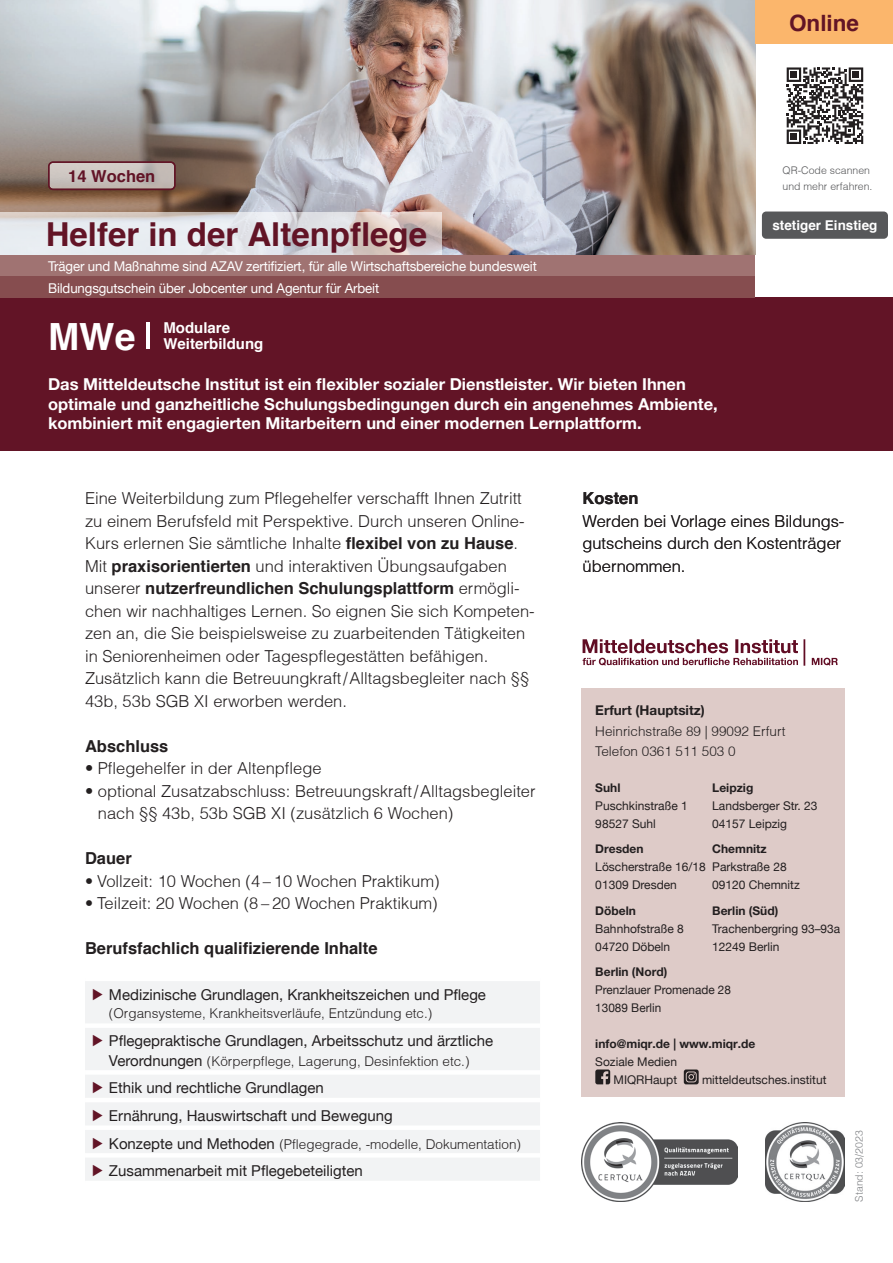
<style>
.page{position:relative;width:893px;height:1263px;background:#fff}
.page>*{position:absolute;margin:0;border:0;box-sizing:border-box;transform-origin:0 0}
.t1{font:700 37.5px "Helvetica";color:#fff}
.t2{font:700 33px "Helvetica";color:#621426}
.t3{font:700 24px "Helvetica";color:#621426}
.t4{font:700 22.5px "Helvetica";color:#621426}
.t5{font:300 16.5px/22.5px "Helvetica";color:#231f20}
.t6{font:700 16.5px/19.8px "Helvetica Neue";color:#fff}
.t7{font:700 16.5px "Helvetica";color:#231f20}
.t8{font:700 16.5px "Helvetica";color:#621426}
.t9{font:15px/27.6px "Helvetica Neue";color:#231f20}
.t10{font:700 15px/15.8px "Helvetica";color:#fff}
.t11{font:300 13.5px/20.2px "Helvetica";color:#231f20}
.t12{font:13.5px "Helvetica Neue";letter-spacing:-.01em;color:#fff}
.t13{font:700 13.5px "Helvetica Neue";color:#231f20}
.t14{font:700 13.5px "Helvetica";color:#fff}
.t15{font:12px/18px "Helvetica Neue";color:#231f20}
.t16{font:700 12px "Helvetica Neue";color:#231f20}
.t17{font:300 10.5px/15.8px "Helvetica";color:#57585a}
.t18{font:300 10.5px "Helvetica";color:#808285}
.s1{font-weight:700}
.s2{font-size:16.2px}
.s3{font-family:"Arial";font-weight:700;font-size:16.2px;color:#621426}
.s4{font-family:"Helvetica Neue";font-weight:400;font-size:15px}
</style>
<div class="page">
<div style="left:0;top:297px;width:893px;height:154px;background:#621426"></div>
<div style="left:0;top:255px;width:755px;height:21px;background:#a07372"></div>
<div style="left:0;top:276px;width:755px;height:21px;background:#864d4f"></div>
<img style="left:581px;top:1122px;width:157px;height:80px">
<img style="left:765px;top:1122px;width:80px;height:80px">
<hr style="left:147px;top:322px;width:3px;height:27px;background:#fff">
<div style="left:762px;top:212px;width:126px;height:27px;background:#57585a;border-radius:4px"></div>
<svg style="left:787px;top:67px;width:76px;height:77px"></svg>
<img style="left:0;top:0;width:755px;height:255px">
<svg style="left:0;top:212px;width:442px;height:43px;background:#dfdee0"></svg>
<div style="left:85px;top:981px;width:455px;height:199px;background:#f2f3f4"></div>
<div style="left:85px;top:1023px;width:455px;height:5px;background:#fff"></div>
<div style="left:85px;top:1070px;width:455px;height:5px;background:#fff"></div>
<hr style="left:85px;top:1098px;width:455px;height:4px;background:#fff">
<div style="left:85px;top:1125px;width:455px;height:5px;background:#fff"></div>
<hr style="left:85px;top:1153px;width:455px;height:4px;background:#fff">
<div style="left:755px;top:0;width:138px;height:44px;background:#fbb66c"></div>
<svg style="left:49px;top:162px;width:126px;height:27px;background:#c7bfbb"></svg>
<div style="left:48px;top:161px;width:128px;height:29px;border:2px solid #621426;border-radius:4px"></div>
<div style="left:581px;top:688px;width:264px;height:409px;background:#decbc8"></div>
<svg style="left:595px;top:1069px;width:15px;height:15px"></svg>
<svg style="left:684px;top:1069px;width:15px;height:15px"></svg>
<svg style="left:583px;top:639px;width:255px;height:27px"></svg>
<hr style="left:803px;top:639px;width:2px;height:27px;background:#610d24">
<p class="t8" style="left:68px;top:165px;width:89px">14 Wochen</p>
<h2 class="t2" style="left:46px;top:214px;width:383px">Helfer in der Altenpflege</h2>
<p class="t12" style="left:48px;top:258px;width:490px">Träger und Maßnahme sind AZAV zertifiziert, für alle Wirtschaftsbereiche bundesweit</p>
<p class="t12" style="left:48px;top:280px;width:333px">Bildungsgutschein über Jobcenter und Agentur für Arbeit</p>
<h1 class="t1" style="left:48px;top:313px;width:89px">MWe</h1>
<p class="t10" style="left:163px;top:320px;width:102px">Modulare<br>Weiterbildung</p>
<p class="t6" style="left:48px;top:374px;width:671px">Das Mitteldeutsche Institut ist ein flexibler sozialer Dienstleister. Wir bieten Ihnen optimale und ganzheitliche Schulungsbedingungen durch ein angenehmes Ambiente, kombiniert mit engagierten Mitarbeitern und einer modernen Lernplattform.</p>
<h3 class="t3" style="left:787px;top:8px;width:76px">Online</h3>
<h3 class="t4" style="left:789px;top:8px;width:72px">Online</h3>
<p class="t17" style="left:782px;top:162px;width:91px">QR-Code scannen und mehr erfahren.</p>
<p class="t14" style="left:772px;top:217px;width:107px">stetiger Einstieg</p>
<p class="t5" style="left:85px;top:487px;width:451px">Eine Weiterbildung zum Pflegehelfer verschafft Ihnen Zutritt zu einem Berufsfeld mit Perspektive. Durch unseren Online-Kurs erlernen Sie sämtliche Inhalte <span class="s1">flexibel von zu Hause</span>.<br>Mit <span class="s1">praxisorientierten</span> und interaktiven Übungsaufgaben unserer <span class="s1">nutzerfreundlichen Schulungsplattform</span> ermögli&shy;chen wir nachhaltiges Lernen. So eignen Sie sich Kompeten&shy;zen an, die Sie beispielsweise zu zuarbeitenden Tätigkeiten in Seniorenheimen oder Tagespflegestätten befähigen.<br>Zusätzlich kann die Betreuungkraft/Alltagsbegleiter nach §§ 43b, 53b SGB XI erworben werden.</p>
<p class="t7" style="left:85px;top:735px;width:85px">Abschluss</p>
<p class="t5" style="left:85px;top:757px;width:238px">• Pflegehelfer in der Altenpflege</p>
<p class="t5" style="left:98px;top:779px;width:439px;text-indent:-13px">• optional Zusatzabschluss: Betreuungskraft/Alltagsbegleiter nach §§ 43b, 53b SGB XI (zusätzlich 6 Wochen)</p>
<p class="t7" style="left:85px;top:848px;width:48px">Dauer</p>
<p class="t5" style="left:85px;top:869px;width:356px"><span class="s2">•</span> Vollzeit: 10 Wochen (4 – 10 Wochen Praktikum)</p>
<p class="t5" style="left:85px;top:892px;width:354px"><span class="s2">•</span> Teilzeit: 20 Wochen (8 – 20 Wochen Praktikum)</p>
<p class="t7" style="left:85px;top:938px;width:294px">Berufsfachlich qualifizierende Inhalte</p>
<p class="t9" style="left:91px;top:981px;width:396px"><span class="s3">►</span> Medizinische Grundlagen, Krankheitszeichen und Pflege</p>
<p class="t11" style="left:109px;top:1003px;width:325px">(Organsysteme, Krankheitsverläufe, Entzündung etc.)</p>
<p class="t9" style="left:91px;top:1027px;width:404px"><span class="s3">►</span> Pflegepraktische Grundlagen, Arbeitsschutz und ärztliche</p>
<p class="t11" style="left:109px;top:1051px;width:362px"><span class="s4">Verordnungen</span> (Körperpflege, Lagerung, Desinfektion etc.)</p>
<p class="t9" style="left:91px;top:1074px;width:303px"><span class="s3">►</span> Ethik und rechtliche Grundlagen<br><span class="s3">►</span> Ernährung, Hauswirtschaft und Bewegung</p>
<p class="t11" style="left:91px;top:1133px;width:431px"><span class="s3">►</span> <span class="s4">Konzepte und Methoden</span> (Pflegegrade, -modelle, Dokumentation)</p>
<p class="t9" style="left:91px;top:1157px;width:273px"><span class="s3">►</span> Zusammenarbeit mit Pflegebeteiligten</p>
<p class="t7" style="left:583px;top:488px;width:57px">Kosten</p>
<p class="t5" style="left:583px;top:509px;width:263px">Werden bei Vorlage eines Bildungs&shy;gutscheins durch den Kostenträger übernommen.</p>
<p class="t13" style="left:595px;top:702px;width:111px">Erfurt (Hauptsitz)</p>
<p class="t11" style="left:595px;top:720px;width:192px">Heinrichstraße 89 | 99092 Erfurt<br>Telefon 0361 511 503 0</p>
<p class="t16" style="left:595px;top:780px;width:27px">Suhl</p>
<p class="t16" style="left:712px;top:780px;width:43px">Leipzig</p>
<p class="t15" style="left:595px;top:796px;width:94px">Puschkinstraße 1</p>
<p class="t15" style="left:712px;top:796px;width:107px">Landsberger Str. 23</p>
<p class="t15" style="left:595px;top:814px;width:62px">98527 Suhl</p>
<p class="t15" style="left:712px;top:814px;width:76px">04157 Leipzig</p>
<p class="t16" style="left:595px;top:842px;width:50px">Dresden</p>
<p class="t16" style="left:712px;top:842px;width:56px">Chemnitz</p>
<p class="t15" style="left:595px;top:858px;width:193px">Löscherstraße 16/18 Parkstraße 28<br>01309 Dresden</p>
<p class="t15" style="left:712px;top:876px;width:89px">09120 Chemnitz</p>
<p class="t16" style="left:595px;top:903px;width:42px">Döbeln</p>
<p class="t16" style="left:712px;top:903px;width:67px">Berlin (Süd)</p>
<p class="t15" style="left:595px;top:919px;width:90px">Bahnhofstraße 8</p>
<p class="t15" style="left:712px;top:919px;width:129px">Trachenbergring 93–93a</p>
<p class="t15" style="left:595px;top:937px;width:76px">04720 Döbeln</p>
<p class="t15" style="left:712px;top:937px;width:69px">12249 Berlin</p>
<p class="t16" style="left:595px;top:965px;width:73px">Berlin (Nord)</p>
<p class="t15" style="left:595px;top:981px;width:137px">Prenzlauer Promenade 28<br>13089 Berlin</p>
<p class="t16" style="left:595px;top:1037px;width:162px">info@miqr.de | www.miqr.de</p>
<p class="t15" style="left:595px;top:1053px;width:83px;text-align:right">Soziale Medien<br>MIQRHaupt</p>
<p class="t15" style="left:702px;top:1071px;width:126px">mitteldeutsches.institut</p>
<p class="t18" style="left:853px;top:1202px;width:73px;rotate:-90deg">Stand: 03/2023</p>
</div>
